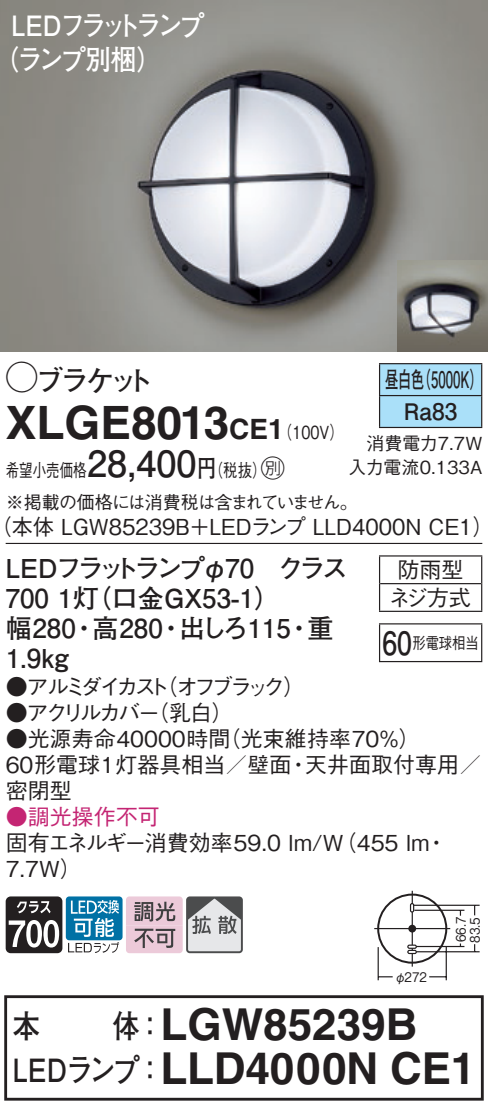
<style>
.page{position:relative;width:488px;height:1110px;background:#fff}
.page>*{position:absolute;margin:0;border:0;box-sizing:border-box;transform-origin:0 0}
.t1{font:700 46px "Helvetica LT Std";color:#231f20}
.t2{font:700 44px "Helvetica LT Std";color:#231f20}
.t3{font:700 36px "Futo Go B101 Pro";color:#231f20}
.t4{font:700 32px "Futo Go B101 Pro";letter-spacing:-.02em;color:#231f20;scale:.85 1}
.t5{font:700 32px "Futo Go B101 Pro";letter-spacing:-.02em;color:#231f20;scale:.83 1}
.t6{font:700 28px/34px "Futo Go B101 Pro";letter-spacing:-.12em;color:#fff;scale:.9 1}
.t7{font:700 28px "Futo Go B101 Pro";letter-spacing:-.135em;color:#231f20}
.t8{font:700 28px "Helvetica LT Std";color:#231f20}
.t9{font:700 26px/30px "Futo Go B101 Pro";color:#231f20}
.t10{font:24px "Ford Classification 1";color:#231f20}
.t11{font:700 22.8px/32px "Futo Go B101 Pro";color:#231f20;scale:.58 1}
.t12{font:500 22px/26px "Gothic BBB Pro";color:#231f20}
.t13{font:500 22px "Gothic BBB Pro";color:#231f20;scale:.96 1}
.t14{font:500 22px/26px "Gothic BBB Pro";letter-spacing:-.18em;color:#231f20}
.t15{font:500 22px "Gothic BBB Pro";letter-spacing:-.14em;color:#231f20}
.t16{font:500 22px "Gothic BBB Pro";color:#c42573}
.t17{font:500 18px/31.6px "Gothic BBB Pro";letter-spacing:-.04em;color:#231f20;scale:.75 1}
.t18{font:500 18px/24px "Gothic BBB Pro";color:#231f20;text-align:right}
.t19{font:500 18px "Gothic BBB Pro";color:#231f20;scale:.8 1}
.t20{font:500 16px "Gothic BBB Pro";color:#231f20;scale:.83 1}
.t21{font:500 13.2px "Gothic BBB Pro";color:#231f20;scale:.9 1}
.s1{font-family:"Ford Classification 1";font-weight:400;font-size:32px}
.s2{font-family:"Helvetica LT Std";font-weight:700;font-size:28px}
.s3{font-family:"Gothic BBB Pro";font-weight:500;font-size:18px}
.s4{font-family:"Futo Go B101 Pro";font-weight:700;font-size:24px}
</style>
<div class="page">
<img style="left:0;top:0;width:488px;height:351px">
<img style="left:397px;top:261px;width:91px;height:90px">
<div style="left:380px;top:364px;width:101px;height:62px;background:#aae0f9"></div>
<hr style="left:379px;top:363px;width:103px;height:1px;background:#231f20">
<hr style="left:379px;top:364px;width:1px;height:31px;background:#231f20">
<hr style="left:481px;top:364px;width:1px;height:31px;background:#231f20">
<hr style="left:379px;top:395px;width:103px;height:1px;background:#231f20">
<hr style="left:379px;top:396px;width:1px;height:31px;background:#231f20">
<hr style="left:481px;top:396px;width:1px;height:31px;background:#231f20">
<hr style="left:379px;top:426px;width:103px;height:2px;background:#231f20">
<hr style="left:6px;top:542px;width:476px;height:2px;background:#231f20">
<svg style="left:379px;top:556px;width:1px;height:54px"></svg>
<hr style="left:379px;top:555px;width:103px;height:1px;background:#231f20">
<hr style="left:380px;top:583px;width:101px;height:1px;background:#231f20">
<svg style="left:481px;top:556px;width:1px;height:54px"></svg>
<hr style="left:379px;top:610px;width:103px;height:2px;background:#231f20">
<hr style="left:379px;top:624px;width:1px;height:37px;background:#231f20">
<hr style="left:379px;top:623px;width:103px;height:1px;background:#231f20">
<hr style="left:481px;top:624px;width:1px;height:37px;background:#231f20">
<hr style="left:379px;top:660px;width:103px;height:2px;background:#231f20">
<div style="left:407px;top:944px;width:10px;height:4px;border:1px solid #231f20;border-radius:2px"></div>
<div style="left:410px;top:902px;width:4px;height:10px;border:1px solid #231f20;border-radius:2px"></div>
<div style="left:407px;top:949px;width:10px;height:4px;border:1px solid #231f20;border-radius:2px"></div>
<div style="left:377px;top:893px;width:70px;height:70px;border:2px solid #231f20;border-radius:50%"></div>
<hr style="left:374px;top:927px;width:76px;height:2px;background:#231f20">
<svg style="left:411px;top:890px;width:2px;height:13px"></svg>
<hr style="left:411px;top:911px;width:2px;height:33px;background:#231f20">
<div style="left:408px;top:924px;width:8px;height:8px;background:#231f20;border-radius:50%"></div>
<hr style="left:413px;top:904px;width:66px;height:1px;background:#231f20">
<hr style="left:414px;top:909px;width:50px;height:1px;background:#231f20">
<hr style="left:416px;top:950px;width:63px;height:2px;background:#231f20">
<hr style="left:416px;top:945px;width:48px;height:2px;background:#231f20">
<hr style="left:445px;top:946px;width:2px;height:34px;background:#231f20">
<hr style="left:377px;top:946px;width:2px;height:34px;background:#231f20">
<svg style="left:378px;top:975px;width:14px;height:2px"></svg>
<svg style="left:429px;top:975px;width:17px;height:2px"></svg>
<svg style="left:411px;top:948px;width:2px;height:18px"></svg>
<svg style="left:6px;top:896px;width:56px;height:57px"></svg>
<div style="left:66px;top:896px;width:56px;height:44px;background:#0071a5;border-radius:3px"></div>
<svg style="left:68px;top:900px;width:51px;height:52px"></svg>
<svg style="left:126px;top:896px;width:114px;height:57px;background:#c2b4bb"></svg>
<div style="left:186px;top:896px;width:57px;height:57px;border:2px solid #4b4c4d;border-radius:3px"></div>
<div style="left:4px;top:995px;width:479px;height:105px;border:3px solid #231f20"></div>
<p class="t6" style="left:-7px;top:5px;width:237px;text-indent:18px">LEDフラットランプ（ランプ別梱(</p>
<p class="t7" style="left:6px;top:358px;width:150px"><span class="s1">A</span>ブラケット</p>
<p class="t11" style="left:417px;top:360px;width:115px">（5000 (K</p>
<p class="t11" style="left:403px;top:360px;width:94px;text-indent:-19px">昼白色<br>Ra83</p>
<p class="t18" style="left:348px;top:428px;width:135px">消費電力7.7W入力電流0.133A</p>
<h1 class="t1" style="left:6px;top:395px;width:225px">XLGE8013</h1>
<p class="t8" style="left:229px;top:412px;width:40px">CE</p>
<p class="t19" style="left:268px;top:418px;width:96px">（<span class="s2">1</span> 100 (V</p>
<h3 class="t3" style="left:87px;top:434px;width:111px">28,400</h3>
<p class="t10" style="left:252px;top:455px;width:34px">C<span class="s3">）</span></p>
<p class="t19" style="left:197px;top:455px;width:70px">（<span class="s4">円</span>税抜</p>
<p class="t17" style="left:6px;top:452px;width:471px">希望小売価格<br>※掲載の価格には消費税は含まれていません。</p>
<p class="t13" style="left:-9px;top:508px;width:525px">（本体 LGW85239B＋LEDランプ LLD4000N CE1(</p>
<p class="t9" style="left:6px;top:550px;width:276px">LEDフラットランプφ70<br>700 （灯1 口金GX53-1(</p>
<p class="t9" style="left:278px;top:550px;width:71px">クラス</p>
<p class="t9" style="left:6px;top:610px;width:72px">幅280<br>1.9kg</p>
<p class="t9" style="left:92px;top:610px;width:72px">高280</p>
<p class="t9" style="left:71px;top:610px;width:27px">・</p>
<p class="t9" style="left:158px;top:610px;width:27px">・</p>
<p class="t9" style="left:307px;top:610px;width:27px">重</p>
<p class="t9" style="left:179px;top:610px;width:113px">出しろ115</p>
<p class="t9" style="left:286px;top:610px;width:27px">・</p>
<p class="t12" style="left:156px;top:670px;width:151px">（オフブラック(</p>
<p class="t14" style="left:147px;top:670px;width:88px;text-indent:-141px">●アルミダイカスト<br>（乳白(</p>
<p class="t15" style="left:6px;top:694px;width:156px">●アクリルカバー</p>
<p class="t12" style="left:389px;top:553px;width:83px;line-height:27.6px;text-align:center">防雨型ネジ方式</p>
<h3 class="t5" style="left:382px;top:617px;width:37px">60</h3>
<p class="t20" style="left:412px;top:630px;width:81px">形電球相当</p>
<p class="t12" style="left:219px;top:722px;width:203px">（光束維持率70％(</p>
<p class="t12" style="left:6px;top:722px;width:226px">●光源寿命40000時間</p>
<p class="t12" style="left:305px;top:748px;width:177px">天井面取付専用／</p>
<p class="t12" style="left:6px;top:748px;width:287px">60形電球1灯器具相当／壁面密閉型</p>
<p class="t16" style="left:6px;top:798px;width:155px">●調光操作不可</p>
<p class="t12" style="left:287px;top:748px;width:23px">・</p>
<p class="t12" style="left:6px;top:826px;width:425px">固有エネルギー消費効率59.0 lm （W/ 455 lm<br>7.7W(</p>
<p class="t12" style="left:425px;top:826px;width:23px">・</p>
<h3 class="t4" style="left:13px;top:1000px;width:34px">本</h3>
<h3 class="t4" style="left:113px;top:1000px;width:62px">体：</h3>
<p class="t21" style="left:394px;top:965px;width:38px">φ272</p>
<h2 class="t2" style="left:160px;top:997px;width:258px">LGW85239B</h2>
<p class="t21" style="left:450px;top:942px;width:30px;rotate:-90deg">66.7</p>
<p class="t21" style="left:464px;top:942px;width:30px;rotate:-90deg">83.5</p>
<h3 class="t4" style="left:13px;top:1044px;width:179px">LEDランプ：</h3>
<h2 class="t2" style="left:160px;top:1041px;width:316px">LLD4000N CE1</h2>
</div>
